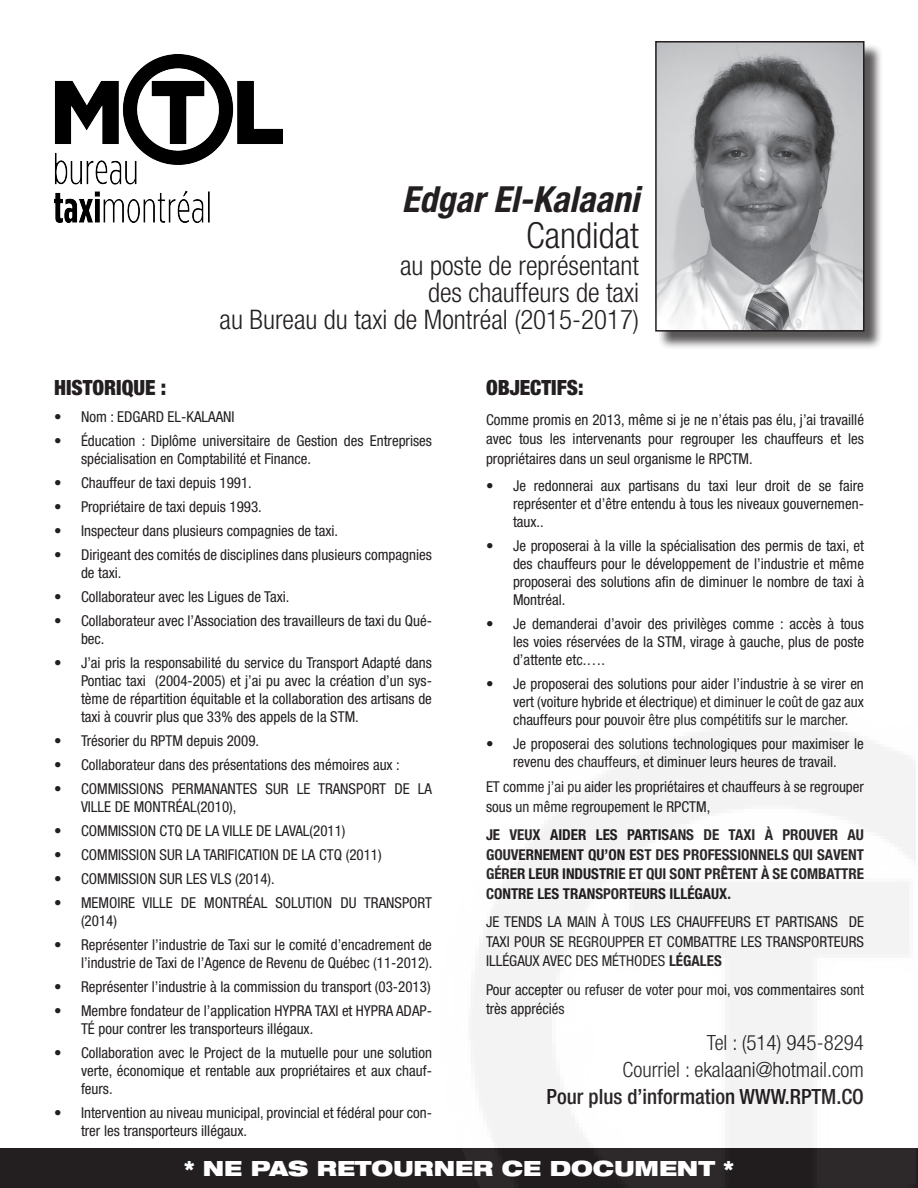
<style>
.page{position:relative;width:918px;height:1188px;background:#fff}
.page>*{position:absolute;margin:0;border:0;box-sizing:border-box;transform-origin:0 0}
.Nom{font:italic 700 condensed 36px "Helvetica Neue";color:#231f20}
.Candidate{font:300 condensed 36px "Helvetica Neue";color:#231f20}
.Poste{font:300 condensed 27px "Helvetica Neue";color:#231f20}
.Poste-2{font:300 condensed 21px "Helvetica Neue";color:#231f20}
.Poste-3{font:500 condensed 21px "Helvetica Neue";color:#231f20}
.t1{font:900 expanded 21px "Helvetica Neue";color:#fff}
.Sous-titres{font:900 condensed 21px "Helvetica Neue";color:#231f20}
.Texte_régulier{font:condensed 15px/18px "Helvetica Neue";color:#231f20}
.Texte_régulier-2{font:700 condensed 15px/19.5px "Helvetica Neue";color:#231f20;text-align:justify}
.s1{font-weight:700}
</style>
<div class="page">
<div style="left:0;top:1148px;width:918px;height:40px;background:#231f20"></div>
<div style="left:657px;top:43px;width:226px;height:307px;background:#231f20;opacity:.75"></div>
<img style="left:658px;top:44px;width:204px;height:285px">
<div style="left:655px;top:41px;width:210px;height:291px;border:2px solid #231f20"></div>
<img style="left:54px;top:54px;width:229px;height:168px">
<p class="Nom" style="left:402px;top:178px;width:239px">Edgar El-Kalaani</p>
<p class="Candidate" style="left:526px;top:215px;width:114px">Candidat</p>
<p class="Poste" style="left:400px;top:250px;width:240px">au poste de représentant</p>
<p class="Poste" style="left:428px;top:277px;width:212px">des chauffeurs de taxi</p>
<p class="Poste" style="left:220px;top:304px;width:421px">au Bureau du taxi de Montréal (2015-2017)</p>
<p class="Sous-titres" style="left:54px;top:375px;width:114px">HISTORIQUE :</p>
<p class="Texte_régulier" style="left:54px;top:408px;width:182px">• Nom : EDGARD EL-KALAANI</p>
<p class="Texte_régulier" style="left:81px;top:432px;width:353px;text-indent:-27px">• Éducation : Diplôme universitaire de Gestion des Entreprises spécialisation en Comptabilité et Finance.</p>
<p class="Texte_régulier" style="left:54px;top:474px;width:199px">• Chauffeur de taxi depuis 1991.</p>
<p class="Texte_régulier" style="left:54px;top:498px;width:209px">• Propriétaire de taxi depuis 1993.</p>
<p class="Texte_régulier" style="left:54px;top:522px;width:286px">• Inspecteur dans plusieurs compagnies de taxi.</p>
<p class="Texte_régulier" style="left:81px;top:546px;width:353px;text-indent:-27px">• Dirigeant des comités de disciplines dans plusieurs compagnies de taxi.</p>
<p class="Texte_régulier" style="left:54px;top:588px;width:237px">• Collaborateur avec les Ligues de Taxi.</p>
<p class="Texte_régulier" style="left:81px;top:612px;width:353px;text-indent:-27px">• Collaborateur avec l’Association des travailleurs de taxi du Qué&shy;bec.</p>
<p class="Texte_régulier" style="left:81px;top:654px;width:353px;text-align:justify;text-indent:-27px">• J’ai pris la responsabilité du service du Transport Adapté dans Pontiac taxi (2004-2005) et j’ai pu avec la création d’un sys&shy;tème de répartition équitable et la collaboration des artisans de taxi à couvrir plus que 33% des appels de la STM.</p>
<p class="Texte_régulier" style="left:54px;top:732px;width:207px">• Trésorier du RPTM depuis 2009.</p>
<p class="Texte_régulier" style="left:54px;top:756px;width:347px">• Collaborateur dans des présentations des mémoires aux :</p>
<p class="Texte_régulier" style="left:81px;top:780px;width:352px;text-indent:-27px">• COMMISSIONS PERMANANTES SUR LE TRANSPORT DE LA<br>VILLE DE MONTRÉAL(2010),</p>
<p class="Texte_régulier" style="left:54px;top:822px;width:293px">• COMMISSION CTQ DE LA VILLE DE LAVAL(2011)</p>
<p class="Texte_régulier" style="left:54px;top:846px;width:329px">• COMMISSION SUR LA TARIFICATION DE LA CTQ (2011)</p>
<p class="Texte_régulier" style="left:54px;top:870px;width:222px">• COMMISSION SUR LES VLS (2014).</p>
<p class="Texte_régulier" style="left:81px;top:894px;width:353px;text-indent:-27px">• MEMOIRE VILLE DE MONTRÉAL SOLUTION DU TRANSPORT (2014)</p>
<p class="Texte_régulier" style="left:54px;top:936px;width:380px;text-align:right">• Représenter l’industrie de Taxi sur le comité d’encadrement de l’industrie de Taxi de l’Agence de Revenu de Québec (11-2012).</p>
<p class="Texte_régulier" style="left:54px;top:978px;width:378px">• Représenter l’industrie à la commission du transport (03-2013)</p>
<p class="Texte_régulier" style="left:81px;top:1002px;width:353px;text-indent:-27px">• Membre fondateur de l’application HYPRA TAXI et HYPRA ADAP-<br>TÉ pour contrer les transporteurs illégaux.</p>
<p class="Texte_régulier" style="left:81px;top:1044px;width:353px;text-align:justify;text-indent:-27px">• Collaboration avec le Project de la mutuelle pour une solution verte, économique et rentable aux propriétaires et aux chauf&shy;feurs.</p>
<p class="Texte_régulier" style="left:81px;top:1104px;width:353px;text-indent:-27px">• Intervention au niveau municipal, provincial et fédéral pour con&shy;trer les transporteurs illégaux.</p>
<p class="Sous-titres" style="left:486px;top:375px;width:99px">OBJECTIFS:</p>
<p class="Texte_régulier" style="left:486px;top:410px;width:380px;line-height:19.5px;text-align:justify">Comme promis en 2013, même si je ne n’étais pas élu, j’ai travaillé avec tous les intervenants pour regrouper les chauffeurs et les propriétaires dans un seul organisme le RPCTM.</p>
<p class="Texte_régulier" style="left:513px;top:477px;width:353px;text-align:justify;text-indent:-27px">• Je redonnerai aux partisans du taxi leur droit de se faire représenter et d’être entendu à tous les niveaux gouvernemen&shy;taux..</p>
<p class="Texte_régulier" style="left:513px;top:537px;width:353px;text-align:justify;text-indent:-27px">• Je proposerai à la ville la spécialisation des permis de taxi, et des chauffeurs pour le développement de l’industrie et même proposerai des solutions afin de diminuer le nombre de taxi à Montréal.</p>
<p class="Texte_régulier" style="left:513px;top:615px;width:353px;text-align:justify;text-indent:-27px">• Je demanderai d’avoir des privilèges comme : accès à tous les voies réservées de la STM, virage à gauche, plus de poste d’attente etc.….</p>
<p class="Texte_régulier" style="left:513px;top:675px;width:352px;text-align:justify;text-indent:-27px">• Je proposerai des solutions pour aider l’industrie à se virer en vert (voiture hybride et électrique) et diminuer le coût de gaz aux chauffeurs pour pouvoir être plus compétitifs sur le marcher.</p>
<p class="Texte_régulier" style="left:486px;top:735px;width:379px;text-align:center">• Je proposerai des solutions technologiques pour maximiser le revenu des chauffeurs, et diminuer leurs heures de travail.</p>
<p class="Texte_régulier" style="left:486px;top:777px;width:380px;line-height:19.5px">ET comme j’ai pu aider les propriétaires et chauffeurs à se regrouper sous un même regroupement le RPCTM,</p>
<p class="Texte_régulier-2" style="left:486px;top:825px;width:380px">JE VEUX AIDER LES PARTISANS DE TAXI À PROUVER AU GOUVERNEMENT QU’ON EST DES PROFESSIONNELS QUI SAVENT GÉRER LEUR INDUSTRIE ET QUI SONT PRÊTENT À SE COMBATTRE CONTRE LES TRANSPORTEURS ILLÉGAUX.</p>
<p class="Texte_régulier" style="left:486px;top:912px;width:379px;line-height:19.5px;text-align:justify">JE TENDS LA MAIN À TOUS LES CHAUFFEURS ET PARTISANS DE TAXI POUR SE REGROUPPER ET COMBATTRE LES TRANSPORTEURS ILLÉGAUX AVEC DES MÉTHODES <span class="s1">LÉGALES</span></p>
<p class="Texte_régulier" style="left:486px;top:980px;width:380px;line-height:19.5px">Pour accepter ou refuser de voter pour moi, vos commentaires sont très appréciés</p>
<p class="Poste-2" style="left:707px;top:1031px;width:159px">Tel : (514) 945-8294</p>
<p class="Poste-2" style="left:623px;top:1058px;width:243px">Courriel : ekalaani@hotmail.com</p>
<p class="Poste-3" style="left:547px;top:1085px;width:319px">Pour plus d’information WWW.RPTM.CO</p>
<p class="t1" style="left:185px;top:1154px;width:550px">* NE PAS RETOURNER CE DOCUMENT *</p>
</div>
